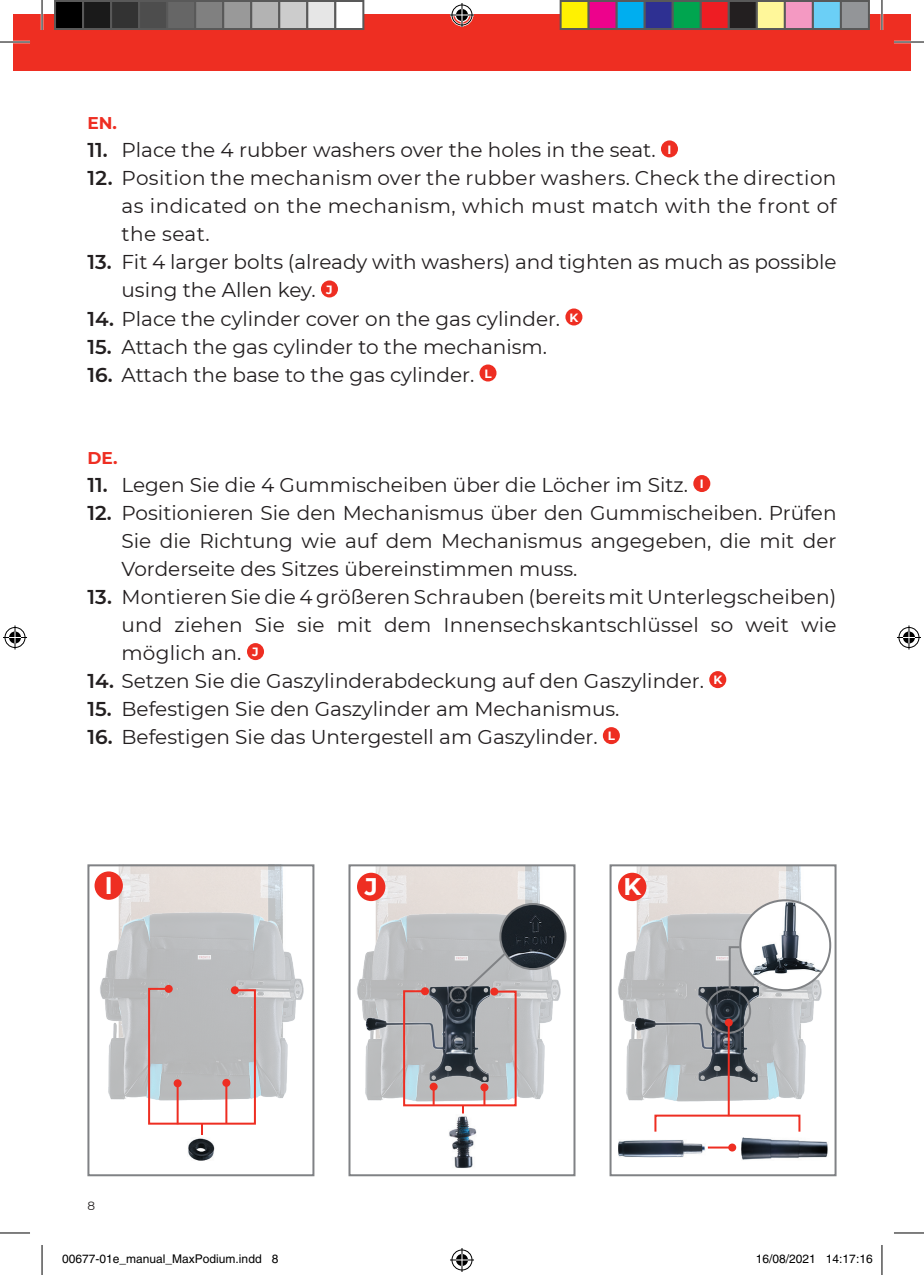
<style>
.page{position:relative;width:924px;height:1275px;background:#fff}
.page>*{position:absolute;margin:0;border:0;box-sizing:border-box;transform-origin:0 0}
.t1{font:700 24px "Montserrat";color:#fff}
.t2{font:20px/28px "Montserrat";color:#231f20;text-align:justify}
.t3{font:700 17px "Montserrat";color:#ee2e22}
.t4{font:12px "Helvetica";color:#000}
.t5{font:12px "Montserrat";color:#231f20}
.s1{font-weight:600}
</style>
<div class="page">
<div style="left:14px;top:14px;width:895px;height:56px;background:#ee2e22"></div>
<img style="left:631px;top:867px;width:170px;height:43px">
<img style="left:618px;top:910px;width:205px;height:195px">
<img style="left:370px;top:867px;width:183px;height:43px">
<img style="left:357px;top:910px;width:206px;height:191px">
<img style="left:114px;top:867px;width:169px;height:42px">
<img style="left:100px;top:909px;width:204px;height:191px">
<div style="left:348px;top:864px;width:227px;height:312px;border:2px solid #808285"></div>
<div style="left:660px;top:140px;width:17px;height:17px;background:#ee2e22;border-radius:50%"></div>
<div style="left:321px;top:280px;width:17px;height:17px;background:#ee2e22;border-radius:50%"></div>
<div style="left:565px;top:308px;width:17px;height:17px;background:#ee2e22;border-radius:50%"></div>
<div style="left:479px;top:364px;width:17px;height:17px;background:#ee2e22;border-radius:50%"></div>
<div style="left:693px;top:475px;width:17px;height:17px;background:#ee2e22;border-radius:50%"></div>
<div style="left:247px;top:643px;width:17px;height:17px;background:#ee2e22;border-radius:50%"></div>
<div style="left:709px;top:671px;width:17px;height:17px;background:#ee2e22;border-radius:50%"></div>
<div style="left:602px;top:727px;width:17px;height:17px;background:#ee2e22;border-radius:50%"></div>
<img style="left:365px;top:984px;width:37px;height:98px">
<img style="left:188px;top:1138px;width:27px;height:23px">
<div style="left:87px;top:864px;width:227px;height:312px;border:2px solid #808285"></div>
<img style="left:449px;top:1116px;width:27px;height:52px">
<svg style="left:147px;top:987px;width:110px;height:148px"></svg>
<div style="left:94px;top:871px;width:29px;height:28px;background:#ee2e22;border-radius:50%"></div>
<div style="left:357px;top:872px;width:28px;height:29px;background:#ee2e22;border-radius:50%"></div>
<img style="left:500px;top:904px;width:65px;height:65px;border-radius:33px">
<div style="left:499px;top:903px;width:67px;height:67px;border:2px solid #808285;border-radius:50%"></div>
<svg style="left:402px;top:951px;width:115px;height:162px;background:#a59fa2"></svg>
<div style="left:480px;top:1083px;width:8px;height:8px;background:#ee2e22;border-radius:50%"></div>
<div style="left:609px;top:864px;width:227px;height:312px;border:2px solid #808285"></div>
<img style="left:633px;top:984px;width:127px;height:98px">
<img style="left:618px;top:1140px;width:87px;height:17px">
<img style="left:741px;top:1137px;width:86px;height:23px">
<div style="left:617px;top:872px;width:29px;height:29px;background:#ee2e22;border-radius:50%"></div>
<hr style="left:707px;top:1146px;width:24px;height:2px;background:#ee2e22">
<svg style="left:727px;top:1143px;width:8px;height:8px"></svg>
<div style="left:654px;top:1114px;width:146px;height:18px;border:2px solid #ee2e22"></div>
<div style="left:740px;top:900px;width:89px;height:90px;background:#fff;border-radius:50%"></div>
<img style="left:750px;top:901px;width:72px;height:75px">
<div style="left:739px;top:899px;width:91px;height:92px;border:2px solid #808285;border-radius:50%"></div>
<div style="left:705px;top:988px;width:45px;height:45px;border:2px solid #808285;border-radius:50%"></div>
<hr style="left:727px;top:1022px;width:2px;height:94px;background:#ee2e22">
<div style="left:724px;top:1018px;width:8px;height:8px;background:#ee2e22;border-radius:50%"></div>
<svg style="left:727px;top:945px;width:14px;height:45px"></svg>
<hr style="left:0;top:41px;width:30px;height:2px;background:#fff">
<hr style="left:893px;top:41px;width:30px;height:2px;background:#fff">
<hr style="left:41px;top:0;width:2px;height:30px;background:#fff">
<hr style="left:880px;top:0;width:2px;height:30px;background:#fff">
<hr style="left:0;top:42px;width:30px;height:1px;background:#000">
<hr style="left:893px;top:42px;width:30px;height:1px;background:#000">
<hr style="left:0;top:1232px;width:30px;height:1px;background:#000">
<hr style="left:893px;top:1232px;width:30px;height:1px;background:#000">
<hr style="left:42px;top:0;width:1px;height:30px;background:#000">
<hr style="left:42px;top:1245px;width:1px;height:30px;background:#000">
<hr style="left:881px;top:0;width:1px;height:30px;background:#000">
<hr style="left:881px;top:1245px;width:1px;height:30px;background:#000">
<svg style="left:450px;top:3px;width:24px;height:24px"></svg>
<svg style="left:450px;top:1248px;width:24px;height:24px"></svg>
<svg style="left:3px;top:625px;width:24px;height:24px"></svg>
<svg style="left:897px;top:625px;width:23px;height:24px"></svg>
<div style="left:55px;top:1px;width:28px;height:28px;background:#000"></div>
<div style="left:54px;top:0;width:30px;height:30px;border:2px solid #595959"></div>
<div style="left:83px;top:1px;width:28px;height:28px;background:#1a1a1a"></div>
<div style="left:82px;top:0;width:30px;height:30px;border:2px solid #595959"></div>
<div style="left:111px;top:1px;width:28px;height:28px;background:#333"></div>
<div style="left:110px;top:0;width:30px;height:30px;border:2px solid #595959"></div>
<div style="left:139px;top:1px;width:28px;height:28px;background:#4d4d4d"></div>
<div style="left:138px;top:0;width:30px;height:30px;border:2px solid #595959"></div>
<div style="left:167px;top:1px;width:28px;height:28px;background:#666"></div>
<div style="left:166px;top:0;width:30px;height:30px;border:2px solid #595959"></div>
<div style="left:195px;top:1px;width:28px;height:28px;background:#808080"></div>
<div style="left:194px;top:0;width:30px;height:30px;border:2px solid #595959"></div>
<div style="left:223px;top:1px;width:28px;height:28px;background:#999"></div>
<div style="left:222px;top:0;width:30px;height:30px;border:2px solid #595959"></div>
<div style="left:251px;top:1px;width:28px;height:28px;background:#b3b3b3"></div>
<div style="left:250px;top:0;width:30px;height:30px;border:2px solid #595959"></div>
<div style="left:279px;top:1px;width:28px;height:28px;background:#ccc"></div>
<div style="left:278px;top:0;width:30px;height:30px;border:2px solid #595959"></div>
<div style="left:307px;top:1px;width:28px;height:28px;background:#e6e6e6"></div>
<div style="left:306px;top:0;width:30px;height:30px;border:2px solid #595959"></div>
<div style="left:335px;top:1px;width:28px;height:28px;background:#fff"></div>
<div style="left:334px;top:0;width:30px;height:30px;border:2px solid #595959"></div>
<div style="left:560px;top:1px;width:28px;height:28px;background:#fff101"></div>
<div style="left:559px;top:0;width:30px;height:30px;border:2px solid #595959"></div>
<div style="left:588px;top:1px;width:28px;height:28px;background:#ed028c"></div>
<div style="left:587px;top:0;width:30px;height:30px;border:2px solid #595959"></div>
<div style="left:616px;top:1px;width:28px;height:28px;background:#00aeef"></div>
<div style="left:615px;top:0;width:30px;height:30px;border:2px solid #595959"></div>
<div style="left:644px;top:1px;width:28px;height:28px;background:#2e3092"></div>
<div style="left:643px;top:0;width:30px;height:30px;border:2px solid #595959"></div>
<div style="left:672px;top:1px;width:28px;height:28px;background:#00a54f"></div>
<div style="left:671px;top:0;width:30px;height:30px;border:2px solid #595959"></div>
<div style="left:700px;top:1px;width:28px;height:28px;background:#ee1d23"></div>
<div style="left:699px;top:0;width:30px;height:30px;border:2px solid #595959"></div>
<div style="left:728px;top:1px;width:28px;height:28px;background:#231f20"></div>
<div style="left:727px;top:0;width:30px;height:30px;border:2px solid #595959"></div>
<div style="left:756px;top:1px;width:28px;height:28px;background:#fff79a"></div>
<div style="left:755px;top:0;width:30px;height:30px;border:2px solid #595959"></div>
<div style="left:784px;top:1px;width:28px;height:28px;background:#f499c2"></div>
<div style="left:783px;top:0;width:30px;height:30px;border:2px solid #595959"></div>
<div style="left:812px;top:1px;width:28px;height:28px;background:#6bcff6"></div>
<div style="left:811px;top:0;width:30px;height:30px;border:2px solid #595959"></div>
<div style="left:840px;top:1px;width:28px;height:28px;background:#939598"></div>
<div style="left:839px;top:0;width:30px;height:30px;border:2px solid #595959"></div>
<div style="left:62px;top:1254px;width:7px;height:9px;border:1px solid #fff;border-radius:50%"></div>
<svg style="left:63px;top:1254px;width:6px;height:9px"></svg>
<p class="t3" style="left:87px;top:111px;width:31px">EN.</p>
<p class="t2" style="left:87px;top:136px;width:585px"><span class="s1">11.</span> Place the 4 rubber washers over the holes in the seat. <sup>I</sup></p>
<p class="t2" style="left:121px;top:164px;width:716px;text-indent:-34px"><span class="s1">12.</span> Position the mechanism over the rubber washers. Check the direction as indicated on the mechanism, which must match with the front of the seat.</p>
<p class="t2" style="left:121px;top:248px;width:716px;text-indent:-34px"><span class="s1">13.</span> Fit 4 larger bolts (already with washers) and tighten as much as possible using the Allen key. <sup>J</sup></p>
<p class="t2" style="left:87px;top:304px;width:492px"><span class="s1">14.</span> Place the cylinder cover on the gas cylinder. <sup>K</sup></p>
<p class="t2" style="left:87px;top:332px;width:461px"><span class="s1">15.</span> Attach the gas cylinder to the mechanism.</p>
<p class="t2" style="left:87px;top:360px;width:405px"><span class="s1">16.</span> Attach the base to the gas cylinder. <sup>L</sup></p>
<p class="t3" style="left:87px;top:446px;width:32px">DE.</p>
<p class="t2" style="left:87px;top:470px;width:617px"><span class="s1">11.</span> Legen Sie die 4 Gummischeiben über die Löcher im Sitz. <sup>I</sup></p>
<p class="t2" style="left:121px;top:498px;width:716px;text-indent:-34px"><span class="s1">12.</span> Positionieren Sie den Mechanismus über den Gummischeiben. Prüfen Sie die Richtung wie auf dem Mechanismus angegeben, die mit der Vorderseite des Sitzes übereinstimmen muss.</p>
<p class="t2" style="left:121px;top:582px;width:716px;text-indent:-34px"><span class="s1">13.</span> Montieren Sie die 4 größeren Schrauben (bereits mit Unterlegscheiben) und ziehen Sie sie mit dem Innensechskantschlüssel so weit wie möglich an. <sup>J</sup></p>
<p class="t2" style="left:87px;top:666px;width:636px"><span class="s1">14.</span> Setzen Sie die Gaszylinderabdeckung auf den Gaszylinder. <sup>K</sup></p>
<p class="t2" style="left:87px;top:694px;width:533px"><span class="s1">15.</span> Befestigen Sie den Gaszylinder am Mechanismus.</p>
<p class="t2" style="left:87px;top:722px;width:529px"><span class="s1">16.</span> Befestigen Sie das Untergestell am Gaszylinder. <sup>L</sup></p>
<p class="t1" style="left:105px;top:868px;width:9px">I</p>
<p class="t1" style="left:364px;top:869px;width:14px">J</p>
<p class="t1" style="left:623px;top:869px;width:19px">K</p>
<p class="t5" style="left:87px;top:1197px;width:9px">8</p>
<p class="t4" style="left:62px;top:1251px;width:218px">00677-01e_manual_MaxPodium.indd 8</p>
<p class="t4" style="left:755px;top:1251px;width:118px">16/08/2021 14:17:16</p>
</div>
